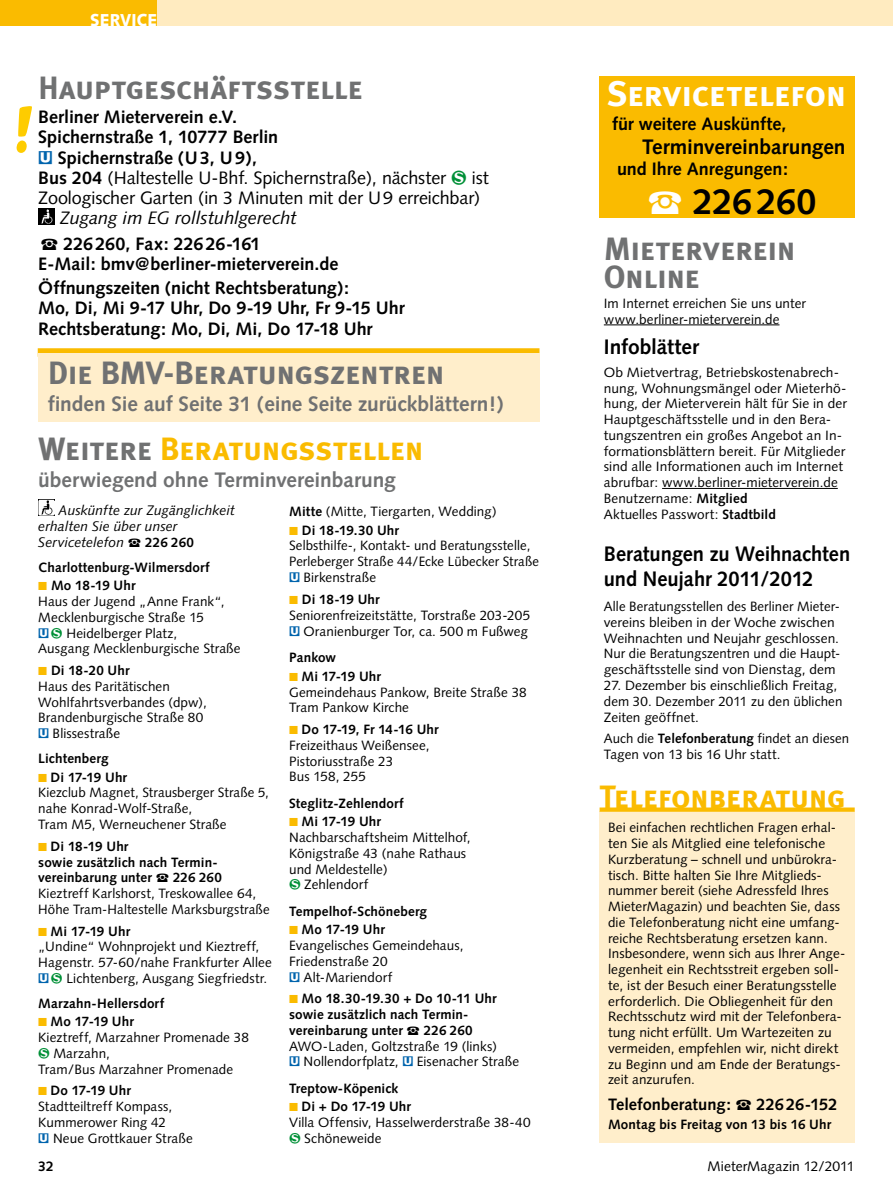
<style>
.page{position:relative;width:893px;height:1191px;background:#fff}
.page>*{position:absolute;margin:0;border:0;box-sizing:border-box;transform-origin:0 0}
.t1{font:700 36px "Syntax";letter-spacing:-.005em;color:#000}
.t2{font:35.25px "Meta Plus Bold Caps";letter-spacing:-.01em;color:#fff}
.t3{font:32.25px/28.5px "Meta Plus Bold Caps";letter-spacing:-.015em;color:#707172}
.t4{font:32.25px "Meta Plus Bold Caps";letter-spacing:-.015em;color:#fabb00}
.t5{font:700 21px "Syntax";letter-spacing:-.005em;color:#707172}
.t6{font:700 21px/25.5px "Syntax";letter-spacing:-.005em;color:#000;scale:.96 1}
.t7{font:700 21px "Syntax";letter-spacing:-.005em;color:#000}
.t8{font:700 18px/24px "Syntax";letter-spacing:-.005em;color:#000}
.t9{font:18px/20.2px "Syntax";letter-spacing:-.005em;color:#000}
.t10{font:italic 18px/25.5px "Syntax";letter-spacing:-.01em;color:#000}
.t11{font:900 17.25px "Syntax";letter-spacing:.015em;color:#fff;scale:.9 1}
.t12{font:700 16.5px "Syntax";color:#000}
.t13{font:italic 13.8px/15.8px "Syntax";letter-spacing:.005em;color:#000}
.t14{font:13.8px "Syntax";letter-spacing:.005em;color:#000}
.t15{font:700 13.8px "Syntax";color:#000}
.t16{font:13.5px/15.8px "Syntax";letter-spacing:.005em;color:#000}
.t17{font:700 13.5px/18.8px "Syntax";letter-spacing:.01em;color:#000}
.s1{font-weight:700}
.s2{font-family:"Bundesbahn Pi Two";color:#0064ad}
.s3{font-family:"Bundesbahn Pi Two";color:#009037}
.s4{font-family:"European Pi Three";font-style:normal}
.s5{font-weight:700;font-style:normal}
.s6{color:#707172}
.s7{font-family:"European Pi Three";font-style:normal;font-size:13.5px}
.s8{font-weight:700;font-style:normal;font-size:13.5px}
.s9{font-family:"European Pi Three";font-weight:400;color:#fabb00}
.s10{font-family:"European Pi Three";color:#fabb00}
.s11{font-family:"European Pi Three"}
.s12{font-family:"European Pi Three";font-weight:400}
.s13{font-weight:400}
.s14{font-family:"Bundesbahn Pi Two";font-weight:400;color:#0064ad}
.s15{font-family:"European Pi Three";font-weight:400;color:#fff}
</style>
<div class="page">
<div style="left:0;top:0;width:157px;height:26px;background:#fabb00"></div>
<div style="left:157px;top:0;width:736px;height:26px;background:#ffebc0"></div>
<div style="left:600px;top:77px;width:255px;height:141px;background:#fabb00"></div>
<div style="left:600px;top:811px;width:255px;height:331px;background:#ffeecb"></div>
<svg style="left:600px;top:807px;width:255px;height:4px"></svg>
<hr style="left:604px;top:324px;width:175px;height:1px;background:#000">
<hr style="left:662px;top:488px;width:176px;height:1px;background:#000">
<img style="left:38px;top:499px;width:16px;height:16px">
<img style="left:38px;top:208px;width:16px;height:16px">
<svg style="left:38px;top:348px;width:501px;height:6px;background:#fbc62c"></svg>
<div style="left:38px;top:354px;width:501px;height:68px;background:#ffeecb"></div>
<p class="t11" style="left:90px;top:9px;width:76px">SERVICE</p>
<h3 class="t3" style="left:38px;top:73px;width:327px">Hauptgeschäftsstelle</h3>
<h3 class="t9" style="left:38px;top:107px;width:452px"><span class="s1">Berliner Mieterverein e.V.<br>Spichernstraße 1, 10777 Berlin<br></span><span class="s2">U</span> <span class="s1">Spichernstraße (U3, U 9),<br>Bus 204</span> (Haltestelle U-Bhf. Spichernstraße), nächster <span class="s3">I</span> ist Zoologischer Garten (in 3 Minuten mit der U 9 erreichbar)</h3>
<h3 class="t10" style="left:41px;top:205px;width:258px;text-indent:19px">Zugang im EG rollstuhlgerecht<br><span class="s4">S</span> <span class="s5">226260, Fax: 22626-161</span></h3>
<h3 class="t8" style="left:38px;top:252px;width:312px">E-Mail: bmv@berliner-mieterverein.de<br>Öffnungszeiten (nicht Rechtsberatung):</h3>
<h3 class="t8" style="left:38px;top:298px;width:368px;line-height:20.2px">Mo, Di, Mi 9-17 Uhr, Do 9-19 Uhr, Fr 9-15 Uhr<br>Rechtsberatung: Mo, Di, Mi, Do 17-18 Uhr</h3>
<h3 class="t3" style="left:48px;top:358px;width:398px">Die BMV-Beratungszentren</h3>
<h3 class="t5" style="left:48px;top:392px;width:457px">finden Sie auf Seite 31 (eine Seite zurückblättern!)</h3>
<h3 class="t4" style="left:38px;top:430px;width:387px"><span class="s6">Weitere</span> Beratungsstellen</h3>
<h3 class="t5" style="left:38px;top:467px;width:359px">überwiegend ohne Terminvereinbarung</h3>
<p class="t13" style="left:38px;top:503px;width:198px;text-indent:20px">Auskünfte zur Zugänglichkeit erhalten Sie über unser<br>Servicetelefon <span class="s7">S</span> <span class="s8">226 260</span></p>
<p class="t17" style="left:38px;top:558px;width:173px">Charlottenburg-Wilmersdorf<br><span class="s9">K</span> Mo 18-19 Uhr</p>
<p class="t16" style="left:38px;top:593px;width:204px">Haus der Jugend „Anne Frank“,<br>Mecklenburgische Straße 15<br><span class="s2">U</span> <span class="s3">I</span> Heidelberger Platz,<br>Ausgang Mecklenburgische Straße</p>
<p class="t16" style="left:38px;top:662px;width:170px"><span class="s10">K</span> <span class="s1">Di 18-20 Uhr<br></span>Haus des Paritätischen<br>Wohlfahrtsverbandes (dpw),<br>Brandenburgische Straße 80<br><span class="s2">U</span> Blissestraße</p>
<p class="t17" style="left:38px;top:749px;width:90px">Lichtenberg<br><span class="s9">K</span> Di 17-19 Uhr</p>
<p class="t16" style="left:38px;top:785px;width:232px">Kiezclub Magnet, Strausberger Straße 5, nahe Konrad-Wolf-Straße,<br>Tram M5, Werneuchener Straße</p>
<p class="t16" style="left:38px;top:838px;width:233px"><span class="s10">K</span> <span class="s1">Di 18-19 Uhr<br>sowie zusätzlich nach Termin&shy;vereinbarung unter</span> <span class="s11">S</span> <span class="s1">226 260<br></span>Kieztreff Karlshorst, Treskowallee 64,<br>Höhe Tram-Haltestelle Marksburgstraße</p>
<p class="t16" style="left:38px;top:923px;width:235px"><span class="s10">K</span> <span class="s1">Mi 17-19 Uhr<br></span>„Undine“ Wohnprojekt und Kieztreff, Hagenstr. 57-60/nahe Frankfurter Allee <span class="s2">U</span> <span class="s3">I</span> Lichtenberg, Ausgang Siegfriedstr.</p>
<p class="t17" style="left:38px;top:993px;width:127px">Marzahn-Hellersdorf<br><span class="s9">K</span> Mo 17-19 Uhr</p>
<p class="t16" style="left:38px;top:1029px;width:212px">Kieztreff, Marzahner Promenade 38<br><span class="s3">I</span> Marzahn,<br>Tram/Bus Marzahner Promenade</p>
<p class="t16" style="left:38px;top:1082px;width:156px"><span class="s10">K</span> <span class="s1">Do 17-19 Uhr<br></span>Stadtteiltreff Kompass,<br>Kummerower Ring 42<br><span class="s2">U</span> Neue Grottkauer Straße</p>
<p class="t16" style="left:289px;top:502px;width:209px;line-height:18.8px"><span class="s1">Mitte</span> (Mitte, Tiergarten, Wedding)<br><span class="s10">K</span> <span class="s1">Di 18-19.30 Uhr</span></p>
<p class="t16" style="left:289px;top:538px;width:251px">Selbsthilfe-, Kontakt- und Beratungsstelle,<br>Perleberger Straße 44/Ecke Lübecker Straße<br><span class="s2">U</span> Birkenstraße</p>
<p class="t16" style="left:289px;top:592px;width:243px"><span class="s10">K</span> <span class="s1">Di 18-19 Uhr<br></span>Seniorenfreizeitstätte, Torstraße 203-205<br><span class="s2">U</span> Oranienburger Tor, ca. 500 m Fußweg</p>
<p class="t17" style="left:289px;top:648px;width:93px">Pankow<br><span class="s9">K</span> Mi 17-19 Uhr</p>
<p class="t16" style="left:289px;top:684px;width:239px">Gemeindehaus Pankow, Breite Straße 38<br>Tram Pankow Kirche</p>
<p class="t16" style="left:289px;top:721px;width:151px"><span class="s10">K</span> <span class="s1">Do 17-19, Fr 14-16 Uhr<br></span>Freizeithaus Weißensee,<br>Pistoriusstraße 23<br>Bus 158, 255</p>
<p class="t17" style="left:289px;top:793px;width:116px">Steglitz-Zehlendorf<br><span class="s9">K</span> Mi 17-19 Uhr</p>
<p class="t16" style="left:289px;top:829px;width:183px">Nachbarschaftsheim Mittelhof,<br>Königstraße 43 (nahe Rathaus und Meldestelle)<br><span class="s3">I</span> Zehlendorf</p>
<p class="t17" style="left:289px;top:901px;width:139px">Tempelhof-Schöneberg<br><span class="s9">K</span> Mo 17-19 Uhr</p>
<p class="t16" style="left:289px;top:937px;width:176px">Evangelisches Gemeindehaus,<br>Friedenstraße 20<br><span class="s2">U</span> Alt-Mariendorf</p>
<p class="t17" style="left:289px;top:991px;width:232px;line-height:15.8px"><span class="s9">K</span> Mo 18.30-19.30 + Do 10-11 Uhr sowie zusätzlich nach Termin&shy;vereinbarung unter <span class="s12">S</span> 226 260<br><span class="s13">AWO-Laden, Goltzstraße 19 (links)<br></span><span class="s14">U</span> <span class="s13">Nollendorfplatz,</span> <span class="s14">U</span> <span class="s13">Eisenacher Straße</span></p>
<p class="t17" style="left:289px;top:1078px;width:123px">Treptow-Köpenick<br><span class="s9">K</span> Di + Do 17-19 Uhr</p>
<p class="t16" style="left:289px;top:1114px;width:243px">Villa Offensiv, Hasselwerderstraße 38-40<br><span class="s3">I</span> Schöneweide</p>
<h2 class="t2" style="left:607px;top:73px;width:241px">Servicetelefon</h2>
<h3 class="t8" style="left:612px;top:111px;width:176px">für weitere Auskünfte,</h3>
<h3 class="t7" style="left:642px;top:134px;width:205px">Terminvereinbarungen</h3>
<h3 class="t8" style="left:617px;top:157px;width:173px">und Ihre Anregungen:</h3>
<h1 class="t1" style="left:647px;top:181px;width:171px"><span class="s15">S</span> 226260</h1>
<h3 class="t3" style="left:604px;top:234px;width:193px">Mieterverein<br>Online</h3>
<p class="t16" style="left:604px;top:295px;width:204px">Im Internet erreichen Sie uns unter www.berliner-mieterverein.de</p>
<h3 class="t7" style="left:604px;top:334px;width:97px">Infoblätter</h3>
<p class="t16" style="left:604px;top:364px;width:245px">Ob Mietvertrag, Betriebskostenabrech&shy;nung, Wohnungsmängel oder Mieterhö&shy;hung, der Mieterverein hält für Sie in der Hauptgeschäftsstelle und in den Bera&shy;tungszentren ein großes Angebot an In&shy;formationsblättern bereit. Für Mitglieder sind alle Informationen auch im Internet abrufbar: www.berliner-mieterverein.de Benutzername: <span class="s1">Mitglied<br></span>Aktuelles Passwort: <span class="s1">Stadtbild</span></p>
<h3 class="t6" style="left:604px;top:541px;width:258px">Beratungen zu Weihnachten und Neujahr 2011/2012</h3>
<p class="t16" style="left:604px;top:598px;width:238px">Alle Beratungsstellen des Berliner Mieter&shy;vereins bleiben in der Woche zwischen Weihnachten und Neujahr geschlossen.<br>Nur die Beratungszentren und die Haupt&shy;geschäftsstelle sind von Dienstag, dem</p>
<p class="t16" style="left:604px;top:677px;width:240px">27. Dezember bis einschließlich Freitag, dem 30. Dezember 2011 zu den üblichen<br>Zeiten geöffnet.</p>
<p class="t16" style="left:604px;top:730px;width:247px">Auch die <span class="s1">Telefonberatung</span> findet an diesen<br>Tagen von 13 bis 16 Uhr statt.</p>
<h3 class="t4" style="left:600px;top:777px;width:248px">Telefonberatung</h3>
<p class="t16" style="left:608px;top:820px;width:239px">Bei einfachen rechtlichen Fragen erhal&shy;ten Sie als Mitglied eine telefonische Kurzberatung – schnell und unbürokra&shy;tisch. Bitte halten Sie Ihre Mitglieds&shy;nummer bereit (siehe Adressfeld Ihres MieterMagazin) und beachten Sie, dass die Telefonberatung nicht eine umfang&shy;reiche Rechtsberatung ersetzen kann.<br>Insbesondere, wenn sich aus Ihrer Ange&shy;legenheit ein Rechtsstreit ergeben soll&shy;te, ist der Besuch einer Beratungsstelle erforderlich. Die Obliegenheit für den Rechtsschutz wird mit der Telefonbera&shy;tung nicht erfüllt. Um Wartezeiten zu vermeiden, empfehlen wir, nicht direkt zu Beginn und am Ende der Beratungs&shy;zeit anzurufen.</p>
<p class="t12" style="left:608px;top:1094px;width:231px">Telefonberatung: <span class="s12">S</span> 22626-152</p>
<p class="t17" style="left:608px;top:1115px;width:225px">Montag bis Freitag von 13 bis 16 Uhr</p>
<p class="t15" style="left:38px;top:1158px;width:17px">32</p>
<p class="t14" style="left:708px;top:1157px;width:149px">MieterMagazin 12/2011</p>
</div>
